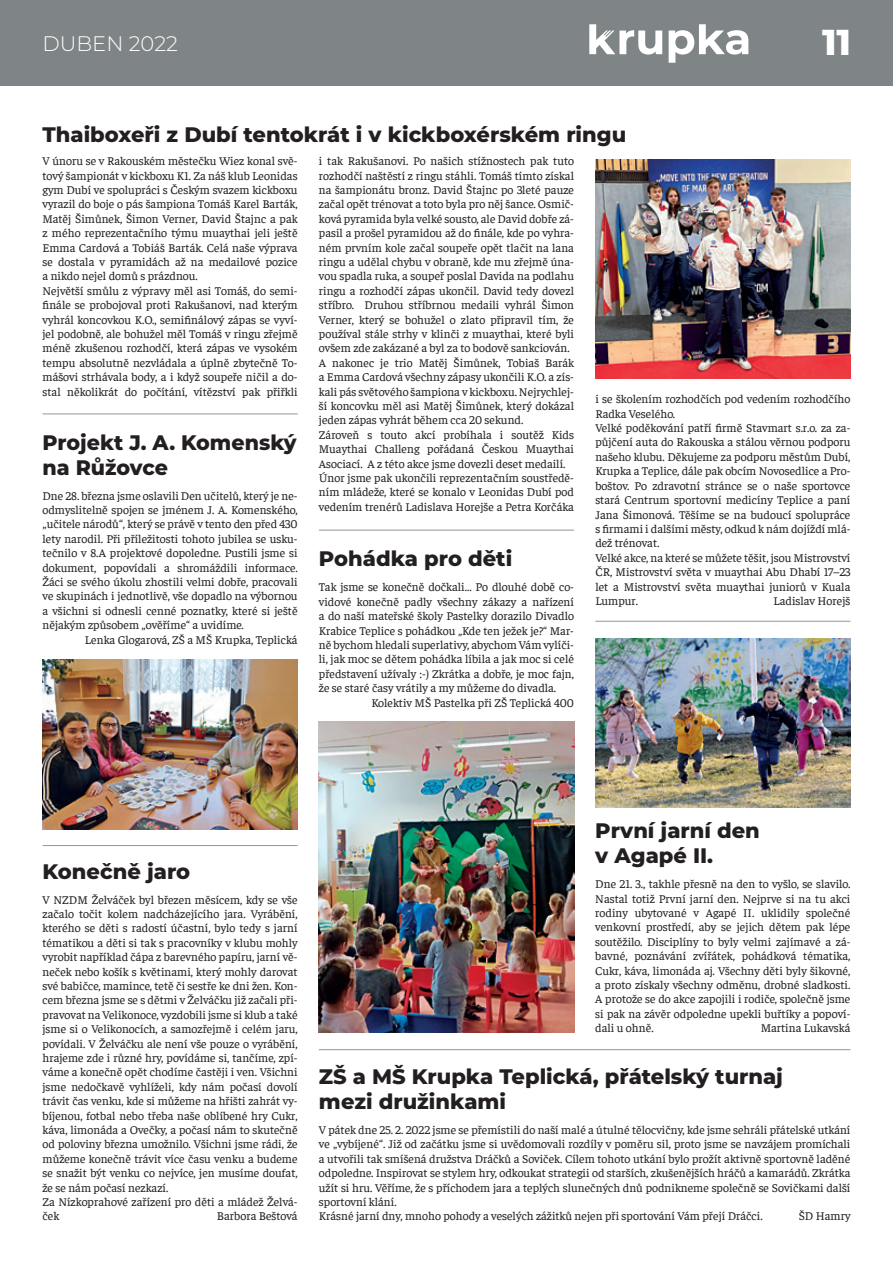
<style>
.page{position:relative;width:893px;height:1263px;background:#fff}
.page>*{position:absolute;margin:0;border:0;box-sizing:border-box;transform-origin:0 0}
.t1{font:800 36px "Montserrat";color:#fff}
.t2{font:800 21px/25.2px "Montserrat";color:#231f20}
.t3{font:300 21px "Montserrat";color:#fff}
.t4{font:12px/14.4px "Faustina";color:#231f20}
</style>
<div class="page">
<div style="left:0;top:0;width:893px;height:85px;background:#7f8586"></div>
<svg style="left:669px;top:24px;width:79px;height:39px"></svg>
<svg style="left:589px;top:24px;width:73px;height:31px"></svg>
<hr style="left:319px;top:1049px;width:531px;height:1px;background:#939598">
<img style="left:43px;top:659px;width:255px;height:170px">
<img style="left:595px;top:639px;width:255px;height:169px">
<img style="left:319px;top:722px;width:255px;height:310px">
<hr style="left:43px;top:845px;width:255px;height:1px;background:#939598">
<hr style="left:43px;top:414px;width:255px;height:1px;background:#939598">
<hr style="left:319px;top:530px;width:255px;height:1px;background:#939598">
<hr style="left:595px;top:621px;width:255px;height:1px;background:#939598">
<img style="left:595px;top:159px;width:255px;height:219px">
<h2 class="t3" style="left:43px;top:29px;width:137px">DUBEN 2022</h2>
<h1 class="t1" style="left:822px;top:16px;width:31px">11</h1>
<h2 class="t2" style="left:43px;top:121px;width:585px">Thaiboxeři z Dubí tentokrát i v kickboxérském ringu</h2>
<p class="t4" style="left:319px;top:153px;width:257px">i tak Rakušanovi. Po našich stížnostech pak tuto rozhodčí naštěstí z ringu stáhli. Tomáš tímto získal na šampionátu bronz. David Štajnc po 3leté pauze začal opět trénovat a toto byla pro něj šance. Osmič&shy;ková pyramida byla velké sousto, ale David dobře zá&shy;pasil a prošel pyramidou až do finále, kde po vyhra&shy;ném prvním kole začal soupeře opět tlačit na lana ringu a udělal chybu v obraně, kde mu zřejmě úna&shy;vou spadla ruka, a soupeř poslal Davida na podlahu ringu a rozhodčí zápas ukončil. David tedy dovezl stříbro. Druhou stříbrnou medaili vyhrál Šimon Verner, který se bohužel o zlato připravil tím, že používal stále strhy v klinči z muaythai, které byli ovšem zde zakázané a byl za to bodově sankciován.<br>A nakonec je trio Matěj Šimůnek, Tobiaš Barák a Emma Cardová všechny zápasy ukončili K.O. a zís&shy;kali pás světového šampiona v kickboxu. Nejrychlej&shy;ší koncovku měl asi Matěj Šimůnek, který dokázal jeden zápas vyhrát během cca 20 sekund.<br>Zároveň s touto akcí probíhala i soutěž Kids Muaythai Challeng pořádaná Českou Muaythai Asociací. A z této akce jsme dovezli deset medailí.<br>Únor jsme pak ukončili reprezentačním soustředě&shy;ním mládeže, které se konalo v Leonidas Dubí pod vedením trenérů Ladislava Horejše a Petra Korčáka</p>
<p class="t4" style="left:43px;top:153px;width:257px">V únoru se v Rakouském městečku Wiez konal svě&shy;tový šampionát v kickboxu K1. Za náš klub Leonidas gym Dubí ve spolupráci s Českým svazem kickboxu vyrazil do boje o pás šampiona Tomáš Karel Barták, Matěj Šimůnek, Šimon Verner, David Štajnc a pak z mého reprezentačního týmu muaythai jeli ještě Emma Cardová a Tobiáš Barták. Celá naše výprava se dostala v pyramidách až na medailové pozice a nikdo nejel domů s prázdnou.<br>Největší smůlu z výpravy měl asi Tomáš, do semi&shy;finále se probojoval proti Rakušanovi, nad kterým vyhrál koncovkou K.O., semifinálový zápas se vyví&shy;jel podobně, ale bohužel měl Tomáš v ringu zřejmě méně zkušenou rozhodčí, která zápas ve vysokém tempu absolutně nezvládala a úplně zbytečně To&shy;mášovi strhávala body, a i když soupeře ničil a do&shy;stal několikrát do počítání, vítězství pak přiřkli</p>
<p class="t4" style="left:595px;top:391px;width:257px">i se školením rozhodčích pod vedením rozhodčího Radka Veselého.<br>Velké poděkování patří firmě Stavmart s.r.o. za za&shy;půjčení auta do Rakouska a stálou věrnou podporu našeho klubu. Děkujeme za podporu městům Dubí, Krupka a Teplice, dále pak obcím Novosedlice a Pro&shy;boštov. Po zdravotní stránce se o naše sportovce stará Centrum sportovní medicíny Teplice a paní Jana Šimonová. Těšíme se na budoucí spolupráce s firmami i dalšími městy, odkud k nám dojíždí mlá&shy;dež trénovat.<br>Velké akce, na které se můžete těšit, jsou Mistrovství ČR, Mistrovství světa v muaythai Abu Dhabí 17–23 let a Mistrovství světa muaythai juniorů v Kuala Lumpur.</p>
<h2 class="t2" style="left:43px;top:428px;width:256px">Projekt J. A. Komenský na Růžovce</h2>
<p class="t4" style="left:43px;top:487px;width:257px;text-align:justify">Dne 28. března jsme oslavili Den učitelů, který je ne&shy;odmyslitelně spojen se jménem J. A. Komenského, „učitele národů“, který se právě v tento den před 430 lety narodil. Při příležitosti tohoto jubilea se usku&shy;tečnilo v 8.A projektové dopoledne. Pustili jsme si dokument, popovídali a shromáždili informace.<br>Žáci se svého úkolu zhostili velmi dobře, pracovali ve skupinách i jednotlivě, vše dopadlo na výbornou a všichni si odnesli cenné poznatky, které si ještě nějakým způsobem „ověříme“ a uvidíme.</p>
<p class="t4" style="left:85px;top:631px;width:214px">Lenka Glogarová, ZŠ a MŠ Krupka, Teplická</p>
<h2 class="t2" style="left:319px;top:545px;width:195px">Pohádka pro děti</h2>
<p class="t4" style="left:319px;top:579px;width:257px">Tak jsme se konečně dočkali... Po dlouhé době co-</p>
<p class="t4" style="left:319px;top:594px;width:257px">vidové konečně padly všechny zákazy a nařízení</p>
<p class="t4" style="left:319px;top:608px;width:257px">a do naší mateřské školy Pastelky dorazilo Divadlo</p>
<p class="t4" style="left:319px;top:622px;width:257px">Krabice Teplice s pohádkou „Kde ten ježek je?“ Mar-</p>
<p class="t4" style="left:319px;top:637px;width:257px">ně bychom hledali superlativy, abychom Vám vylíči-</p>
<p class="t4" style="left:319px;top:651px;width:257px">li, jak moc se dětem pohádka líbila a jak moc si celé</p>
<p class="t4" style="left:319px;top:666px;width:257px">představení užívaly :-) Zkrátka a dobře, je moc fajn,</p>
<p class="t4" style="left:319px;top:680px;width:239px">že se staré časy vrátily a my můžeme do divadla.</p>
<p class="t4" style="left:371px;top:694px;width:204px">Kolektiv MŠ Pastelka při ZŠ Teplická 400</p>
<p class="t4" style="left:773px;top:593px;width:78px">Ladislav Horejš</p>
<h2 class="t2" style="left:43px;top:857px;width:149px">Konečně jaro</h2>
<p class="t4" style="left:43px;top:891px;width:257px">V NZDM Želváček byl březen měsícem, kdy se vše začalo točit kolem nadcházejícího jara. Vyrábění, kterého se děti s radostí účastní, bylo tedy s jarní tématikou a děti si tak s pracovníky v klubu mohly vyrobit například čápa z barevného papíru, jarní vě&shy;neček nebo košík s květinami, který mohly darovat své babičce, mamince, tetě či sestře ke dni žen. Kon&shy;cem března jsme se s dětmi v Želváčku již začali při&shy;pravovat na Velikonoce, vyzdobili jsme si klub a také jsme si o Velikonocích, a samozřejmě i celém jaru, povídali. V Želváčku ale není vše pouze o vyrábění, hrajeme zde i různé hry, povídáme si, tančíme, zpí&shy;váme a konečně opět chodíme častěji i ven. Všichni jsme nedočkavě vyhlíželi, kdy nám počasí dovolí trávit čas venku, kde si můžeme na hřišti zahrát vy&shy;bíjenou, fotbal nebo třeba naše oblíbené hry Cukr, káva, limonáda a Ovečky, a počasí nám to skutečně od poloviny března umožnilo. Všichni jsme rádi, že můžeme konečně trávit více času venku a budeme se snažit být venku co nejvíce, jen musíme doufat, že se nám počasí nezkazí.<br>Za Nízkoprahové zařízení pro děti a mládež Želvá&shy;ček</p>
<p class="t4" style="left:217px;top:1208px;width:82px">Barbora Beštová</p>
<h2 class="t2" style="left:595px;top:817px;width:166px">První jarní den v Agapé II.</h2>
<p class="t4" style="left:595px;top:876px;width:257px;text-align:justify">Dne 21. 3., takhle přesně na den to vyšlo, se slavilo.<br>Nastal totiž První jarní den. Nejprve si na tu akci rodiny ubytované v Agapé II. uklidily společné venkovní prostředí, aby se jejich dětem pak lépe soutěžilo. Disciplíny to byly velmi zajímavé a zá&shy;bavné, poznávání zvířátek, pohádková tématika, Cukr, káva, limonáda aj. Všechny děti byly šikovné, a proto získaly všechny odměnu, drobné sladkosti.<br>A protože se do akce zapojili i rodiče, společně jsme si pak na závěr odpoledne upekli buřtíky a popoví&shy;dali u ohně.</p>
<p class="t4" style="left:761px;top:1020px;width:91px">Martina Lukavská</p>
<h2 class="t2" style="left:319px;top:1063px;width:466px">ZŠ a MŠ Krupka Teplická, přátelský turnaj mezi družinkami</h2>
<p class="t4" style="left:319px;top:1122px;width:533px">V pátek dne 25. 2. 2022 jsme se přemístili do naší malé a útulné tělocvičny, kde jsme sehráli přátelské utkání ve „vybíjené“. Již od začátku jsme si uvědomovali rozdíly v poměru sil, proto jsme se navzájem promíchali a utvořili tak smíšená družstva Dráčků a Soviček. Cílem tohoto utkání bylo prožít aktivně sportovně laděné odpoledne. Inspirovat se stylem hry, odkoukat strategii od starších, zkušenějších hráčů a kamarádů. Zkrátka užít si hru. Věříme, že s příchodem jara a teplých slunečných dnů podnikneme společně se Sovičkami další sportovní klání.<br>Krásné jarní dny, mnoho pohody a veselých zážitků nejen při sportování Vám přejí Dráčci.</p>
<p class="t4" style="left:799px;top:1208px;width:53px">ŠD Hamry</p>
</div>
